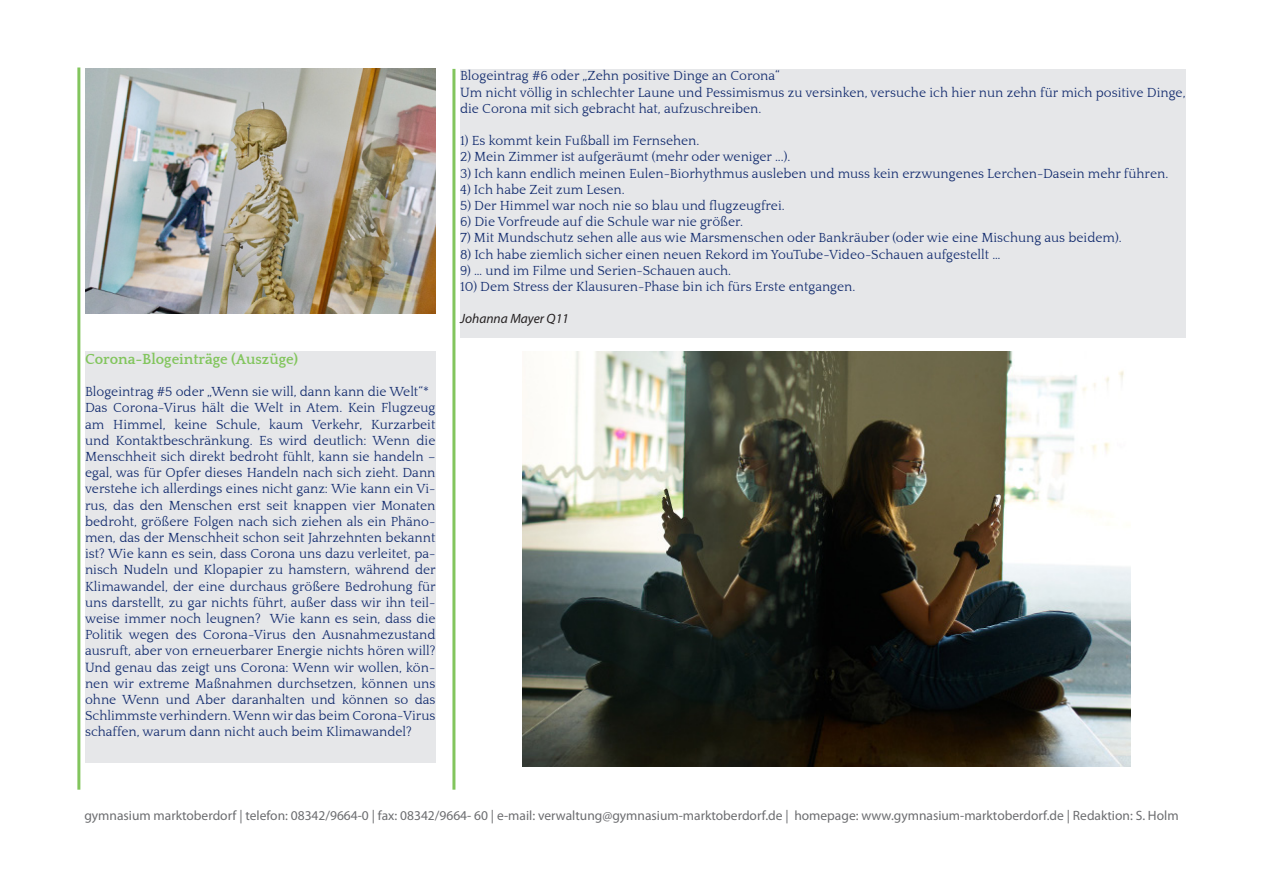
<style>
.page{position:relative;width:1263px;height:893px;background:#fff}
.page>*{position:absolute;margin:0;border:0;box-sizing:border-box;transform-origin:0 0}
.Blog_Text{font:700 15px "Quattrocento";color:#82c55d}
.Blog_Text-2{font:13.5px/16.2px "Quattrocento";color:#142d6f;text-align:justify}
.t1{font:13.5px "Myriad Pro";color:#6c6d70}
.Text{font:italic 13.5px "Myriad Pro";color:#231f20}
</style>
<div class="page">
<div style="left:85px;top:351px;width:350px;height:412px;background:#e6e7e9"></div>
<hr style="left:77px;top:68px;width:3px;height:722px;background:#82c55d">
<hr style="left:452px;top:69px;width:3px;height:721px;background:#82c55d">
<div style="left:460px;top:69px;width:725px;height:269px;background:#e6e7e9"></div>
<img style="left:85px;top:69px;width:350px;height:244px">
<img style="left:523px;top:351px;width:607px;height:415px">
<p class="Blog_Text" style="left:85px;top:351px;width:214px">Corona-Blogeinträge (Auszüge)</p>
<p class="Blog_Text-2" style="left:85px;top:384px;width:345px">Blogeintrag #5 oder „Wenn sie will, dann kann die Welt“*</p>
<p class="Blog_Text-2" style="left:85px;top:400px;width:352px">Das Corona-Virus hält die Welt in Atem. Kein Flugzeug am Himmel, keine Schule, kaum Verkehr, Kurzarbeit und Kontaktbeschränkung. Es wird deutlich: Wenn die Menschheit sich direkt bedroht fühlt, kann sie handeln – egal, was für Opfer dieses Handeln nach sich zieht. Dann verstehe ich allerdings eines nicht ganz: Wie kann ein Vi&shy;rus, das den Menschen erst seit knappen vier Monaten bedroht, größere Folgen nach sich ziehen als ein Phäno&shy;men, das der Menschheit schon seit Jahrzehnten bekannt ist? Wie kann es sein, dass Corona uns dazu verleitet, pa&shy;nisch Nudeln und Klopapier zu hamstern, während der Klimawandel, der eine durchaus größere Bedrohung für uns darstellt, zu gar nichts führt, außer dass wir ihn teil&shy;weise immer noch leugnen? Wie kann es sein, dass die Politik wegen des Corona-Virus den Ausnahmezustand ausruft, aber von erneuerbarer Energie nichts hören will?<br>Und genau das zeigt uns Corona: Wenn wir wollen, kön&shy;nen wir extreme Maßnahmen durchsetzen, können uns ohne Wenn und Aber daranhalten und können so das Schlimmste verhindern. Wenn wir das beim Corona-Virus schaffen, warum dann nicht auch beim Klimawandel?</p>
<p class="Blog_Text-2" style="left:460px;top:68px;width:321px">Blogeintrag #6 oder „Zehn positive Dinge an Corona“</p>
<p class="Blog_Text-2" style="left:460px;top:84px;width:727px">Um nicht völlig in schlechter Laune und Pessimismus zu versinken, versuche ich hier nun zehn für mich positive Dinge, die Corona mit sich gebracht hat, aufzuschreiben.</p>
<p class="Blog_Text-2" style="left:460px;top:133px;width:241px">1) Es kommt kein Fußball im Fernsehen.</p>
<p class="Blog_Text-2" style="left:460px;top:149px;width:332px">2) Mein Zimmer ist aufgeräumt (mehr oder weniger ...).</p>
<p class="Blog_Text-2" style="left:460px;top:165px;width:709px">3) Ich kann endlich meinen Eulen-Biorhythmus ausleben und muss kein erzwungenes Lerchen-Dasein mehr führen.</p>
<p class="Blog_Text-2" style="left:460px;top:182px;width:166px">4) Ich habe Zeit zum Lesen.</p>
<p class="Blog_Text-2" style="left:460px;top:198px;width:326px">5) Der Himmel war noch nie so blau und flugzeugfrei.</p>
<p class="Blog_Text-2" style="left:460px;top:214px;width:284px">6) Die Vorfreude auf die Schule war nie größer.</p>
<p class="Blog_Text-2" style="left:460px;top:230px;width:663px">7) Mit Mundschutz sehen alle aus wie Marsmenschen oder Bankräuber (oder wie eine Mischung aus beidem).</p>
<p class="Blog_Text-2" style="left:460px;top:246px;width:542px">8) Ich habe ziemlich sicher einen neuen Rekord im YouTube-Video-Schauen aufgestellt …</p>
<p class="Blog_Text-2" style="left:460px;top:263px;width:272px">9) … und im Filme und Serien-Schauen auch.</p>
<p class="Blog_Text-2" style="left:460px;top:279px;width:397px">10) Dem Stress der Klausuren-Phase bin ich fürs Erste entgangen.</p>
<p class="Text" style="left:460px;top:310px;width:110px">Johanna Mayer Q11</p>
<p class="t1" style="left:84px;top:807px;width:1096px">gymnasium marktoberdorf | telefon: 08342/9664-0 | fax: 08342/9664- 60 | e-mail: verwaltung@gymnasium-marktoberdorf.de | homepage: www.gymnasium-marktoberdorf.de | Redaktion: S. Holm</p>
</div>
